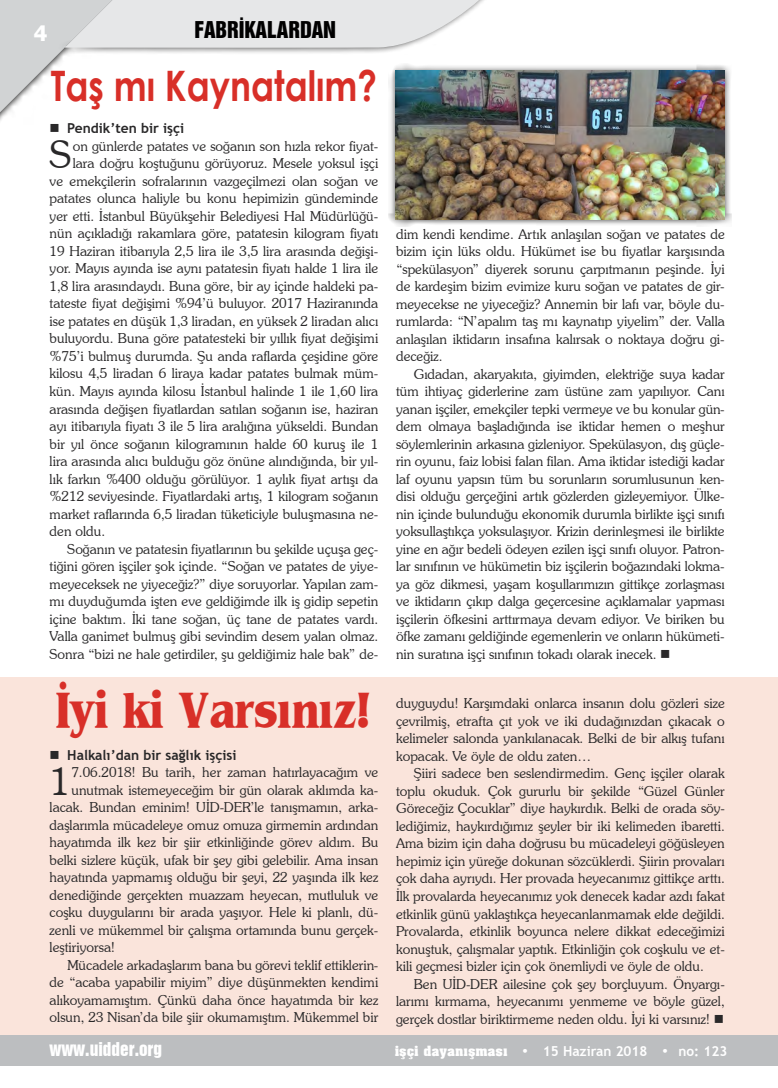
<style>
.page{position:relative;width:778px;height:1088px;background:#fff}
.page>*{position:absolute;margin:0;border:0;box-sizing:border-box;transform-origin:0 0}
.t1{font:700 51px "TR Bangkok";color:#d82f28;scale:.83 1}
.t2{font:700 42px "Century Gothic";color:#d82f28;scale:.83 1}
.t3{font:300 38px "Souvenir IT Cby BT";color:#292829}
.t4{font:21.25px "Swiss 921 BT Regular A";color:#000}
.t5{font:700 21.25px "Tahoma";color:#fff}
.t6{font:17.5px "Swiss 921 BT Regular A";color:#fff}
.t7{font:300 13.75px/17.5px "Souvenir IT Cby BT";color:#292829;text-align:justify}
.t8{font:700 13.75px "Trebuchet MS";color:#292829}
.t9{font:700 13.75px "Trebuchet MS";color:#fff}
.s1{font-family:"Aachen BT"}
</style>
<div class="page">
<div style="left:0;top:1035px;width:778px;height:30px;background:#bcbec0"></div>
<svg style="left:0;top:0;width:484px;height:112px"></svg>
<div style="left:0;top:677px;width:778px;height:358px;background:#fae4db"></div>
<div style="left:388px;top:64px;width:344px;height:163px;background:#000;opacity:.75"></div>
<img style="left:395px;top:71px;width:330px;height:149px">
<h3 class="t4" style="left:195px;top:16px;width:143px">FABRİKALARDAN</h3>
<h2 class="t2" style="left:51px;top:54px;width:395px">Taş mı Kaynatalım?</h2>
<p class="t8" style="left:67px;top:120px;width:118px">Pendik’ten bir işçi</p>
<h3 class="t3" style="left:50px;top:132px;width:24px">S</h3>
<p class="t7" style="left:73px;top:137px;width:307px">on günlerde patates ve soğanın son hızla rekor fiyat-</p>
<h3 class="t5" style="left:34px;top:18px;width:15px">4</h3>
<p class="t7" style="left:73px;top:155px;width:307px">lara doğru koştuğunu görüyoruz. Mesele yoksul işçi</p>
<p class="t7" style="left:50px;top:172px;width:330px">ve emekçilerin sofralarının vazgeçilmezi olan soğan ve</p>
<p class="t7" style="left:50px;top:190px;width:330px">patates olunca haliyle bu konu hepimizin gündeminde</p>
<p class="t7" style="left:50px;top:207px;width:330px">yer etti. İstanbul Büyükşehir Belediyesi Hal Müdürlüğü-</p>
<p class="t7" style="left:50px;top:225px;width:330px">nün açıkladığı rakamlara göre, patatesin kilogram fiyatı</p>
<p class="t7" style="left:50px;top:242px;width:330px">19 Haziran itibarıyla 2,5 lira ile 3,5 lira arasında değişi-</p>
<p class="t7" style="left:50px;top:260px;width:330px">yor. Mayıs ayında ise aynı patatesin fiyatı halde 1 lira ile</p>
<p class="t7" style="left:50px;top:277px;width:330px">1,8 lira arasındaydı. Buna göre, bir ay içinde haldeki pa-</p>
<p class="t7" style="left:50px;top:295px;width:330px">tateste fiyat değişimi %94’ü buluyor. 2017 Haziranında</p>
<p class="t7" style="left:50px;top:312px;width:330px">ise patates en düşük 1,3 liradan, en yüksek 2 liradan alıcı</p>
<p class="t7" style="left:50px;top:330px;width:330px">buluyordu. Buna göre patatesteki bir yıllık fiyat değişimi</p>
<p class="t7" style="left:50px;top:347px;width:330px">%75’i bulmuş durumda. Şu anda raflarda çeşidine göre</p>
<p class="t7" style="left:50px;top:365px;width:330px">kilosu 4,5 liradan 6 liraya kadar patates bulmak müm-</p>
<p class="t7" style="left:50px;top:382px;width:330px">kün. Mayıs ayında kilosu İstanbul halinde 1 ile 1,60 lira</p>
<p class="t7" style="left:50px;top:400px;width:330px">arasında değişen fiyatlardan satılan soğanın ise, haziran</p>
<p class="t7" style="left:50px;top:417px;width:330px">ayı itibarıyla fiyatı 3 ile 5 lira aralığına yükseldi. Bundan</p>
<p class="t7" style="left:50px;top:435px;width:330px">bir yıl önce soğanın kilogramının halde 60 kuruş ile 1</p>
<p class="t7" style="left:50px;top:452px;width:330px">lira arasında alıcı bulduğu göz önüne alındığında, bir yıl-</p>
<p class="t7" style="left:50px;top:470px;width:330px">lık farkın %400 olduğu görülüyor. 1 aylık fiyat artışı da</p>
<p class="t7" style="left:50px;top:487px;width:330px">%212 seviyesinde. Fiyatlardaki artış, 1 kilogram soğanın</p>
<p class="t7" style="left:50px;top:505px;width:330px">market raflarında 6,5 liradan tüketiciyle buluşmasına ne-</p>
<p class="t7" style="left:50px;top:522px;width:57px">den oldu.</p>
<p class="t7" style="left:67px;top:540px;width:312px">Soğanın ve patatesin fiyatlarının bu şekilde uçuşa geç-</p>
<p class="t7" style="left:50px;top:557px;width:330px">tiğini gören işçiler şok içinde. “Soğan ve patates de yiye-</p>
<p class="t7" style="left:50px;top:575px;width:330px">meyeceksek ne yiyeceğiz?” diye soruyorlar. Yapılan zam-</p>
<p class="t7" style="left:50px;top:592px;width:330px">mı duyduğumda işten eve geldiğimde ilk iş gidip sepetin</p>
<p class="t7" style="left:50px;top:610px;width:330px">içine baktım. İki tane soğan, üç tane de patates vardı.</p>
<p class="t7" style="left:50px;top:627px;width:330px">Valla ganimet bulmuş gibi sevindim desem yalan olmaz.</p>
<p class="t7" style="left:50px;top:645px;width:330px">Sonra “bizi ne hale getirdiler, şu geldiğimiz hale bak” de-</p>
<h1 class="t1" style="left:56px;top:680px;width:383px">İyi ki Varsınız!</h1>
<p class="t8" style="left:67px;top:746px;width:171px">Halkalı’dan bir sağlık işçisi</p>
<h3 class="t3" style="left:50px;top:758px;width:22px">1</h3>
<p class="t7" style="left:71px;top:763px;width:308px">7.06.2018! Bu tarih, her zaman hatırlayacağım ve</p>
<p class="t7" style="left:71px;top:781px;width:308px">unutmak istemeyeceğim bir gün olarak aklımda ka-</p>
<p class="t7" style="left:50px;top:798px;width:330px">lacak. Bundan eminim! UİD-DER’le tanışmamın, arka-</p>
<p class="t7" style="left:50px;top:816px;width:330px">daşlarımla mücadeleye omuz omuza girmemin ardından</p>
<p class="t7" style="left:50px;top:833px;width:330px">hayatımda ilk kez bir şiir etkinliğinde görev aldım. Bu</p>
<p class="t7" style="left:50px;top:851px;width:330px">belki sizlere küçük, ufak bir şey gibi gelebilir. Ama insan</p>
<p class="t7" style="left:50px;top:868px;width:330px">hayatında yapmamış olduğu bir şeyi, 22 yaşında ilk kez</p>
<p class="t7" style="left:50px;top:886px;width:330px">denediğinde gerçekten muazzam heyecan, mutluluk ve</p>
<p class="t7" style="left:50px;top:903px;width:330px">coşku duygularını bir arada yaşıyor. Hele ki planlı, dü-</p>
<p class="t7" style="left:50px;top:921px;width:330px">zenli ve mükemmel bir çalışma ortamında bunu gerçek-</p>
<p class="t7" style="left:50px;top:938px;width:67px">leştiriyorsa!</p>
<p class="t7" style="left:67px;top:956px;width:312px">Mücadele arkadaşlarım bana bu görevi teklif ettiklerin-</p>
<p class="t7" style="left:50px;top:973px;width:330px">de “acaba yapabilir miyim” diye düşünmekten kendimi</p>
<p class="t7" style="left:50px;top:991px;width:330px">alıkoyamamıştım. Çünkü daha önce hayatımda bir kez</p>
<p class="t7" style="left:50px;top:1008px;width:330px">olsun, 23 Nisan’da bile şiir okumamıştım. Mükemmel bir</p>
<p class="t7" style="left:396px;top:225px;width:330px">dim kendi kendime. Artık anlaşılan soğan ve patates de bizim için lüks oldu. Hükümet ise bu fiyatlar karşısında “spekülasyon” diyerek sorunu çarpıtmanın peşinde. İyi de kardeşim bizim evimize kuru soğan ve patates de gir&shy;meyecekse ne yiyeceğiz? Annemin bir lafı var, böyle du&shy;rumlarda: “N’apalım taş mı kaynatıp yiyelim” der. Valla anlaşılan iktidarın insafına kalırsak o noktaya doğru gi&shy;deceğiz.</p>
<p class="t7" style="left:396px;top:365px;width:330px;text-indent:18px">Gıdadan, akaryakıta, giyimden, elektriğe suya kadar tüm ihtiyaç giderlerine zam üstüne zam yapılıyor. Canı yanan işçiler, emekçiler tepki vermeye ve bu konular gün&shy;dem olmaya başladığında ise iktidar hemen o meşhur söylemlerinin arkasına gizleniyor. Spekülasyon, dış güçle&shy;rin oyunu, faiz lobisi falan filan. Ama iktidar istediği kadar laf oyunu yapsın tüm bu sorunların sorumlusunun ken&shy;disi olduğu gerçeğini artık gözlerden gizleyemiyor. Ülke&shy;nin içinde bulunduğu ekonomik durumla birlikte işçi sınıfı yoksullaştıkça yoksulaşıyor. Krizin derinleşmesi ile birlikte yine en ağır bedeli ödeyen ezilen işçi sınıfı oluyor. Patron&shy;lar sınıfının ve hükümetin biz işçilerin boğazındaki lokma&shy;ya göz dikmesi, yaşam koşullarımızın gittikçe zorlaşması ve iktidarın çıkıp dalga geçercesine açıklamalar yapması işçilerin öfkesini arttırmaya devam ediyor. Ve biriken bu öfke zamanı geldiğinde egemenlerin ve onların hükümeti&shy;nin suratına işçi sınıfının tokadı olarak inecek. ■</p>
<p class="t7" style="left:396px;top:695px;width:330px">duyguydu! Karşımdaki onlarca insanın dolu gözleri size çevrilmiş, etrafta çıt yok ve iki dudağınızdan çıkacak o kelimeler salonda yankılanacak. Belki de bir alkış tufanı kopacak. Ve öyle de oldu zaten…</p>
<p class="t7" style="left:396px;top:765px;width:330px;text-indent:18px">Şiiri sadece ben seslendirmedim. Genç işçiler olarak toplu okuduk. Çok gururlu bir şekilde “Güzel Günler Göreceğiz Çocuklar” diye haykırdık. Belki de orada söy&shy;lediğimiz, haykırdığımız şeyler bir iki kelimeden ibaretti.<br>Ama bizim için daha doğrusu bu mücadeleyi göğüsleyen hepimiz için yüreğe dokunan sözcüklerdi. Şiirin provaları çok daha ayrıydı. Her provada heyecanımız gittikçe arttı.<br>İlk provalarda heyecanımız yok denecek kadar azdı fakat etkinlik günü yaklaştıkça heyecanlanmamak elde değildi.<br>Provalarda, etkinlik boyunca nelere dikkat edeceğimizi konuştuk, çalışmalar yaptık. Etkinliğin çok coşkulu ve et&shy;kili geçmesi bizler için çok önemliydi ve öyle de oldu.</p>
<p class="t7" style="left:396px;top:975px;width:330px;text-indent:18px">Ben UİD-DER ailesine çok şey borçluyum. Önyargı&shy;larımı kırmama, heyecanımı yenmeme ve böyle güzel, gerçek dostlar biriktirmeme neden oldu. İyi ki varsınız! ■</p>
<p class="t6" style="left:49px;top:1038px;width:114px">www.uidder.org</p>
<p class="t9" style="left:395px;top:1043px;width:334px"><span class="s1">işçi dayanışması •</span> 15 Haziran 2018 <span class="s1">•</span> no: 123</p>
</div>
